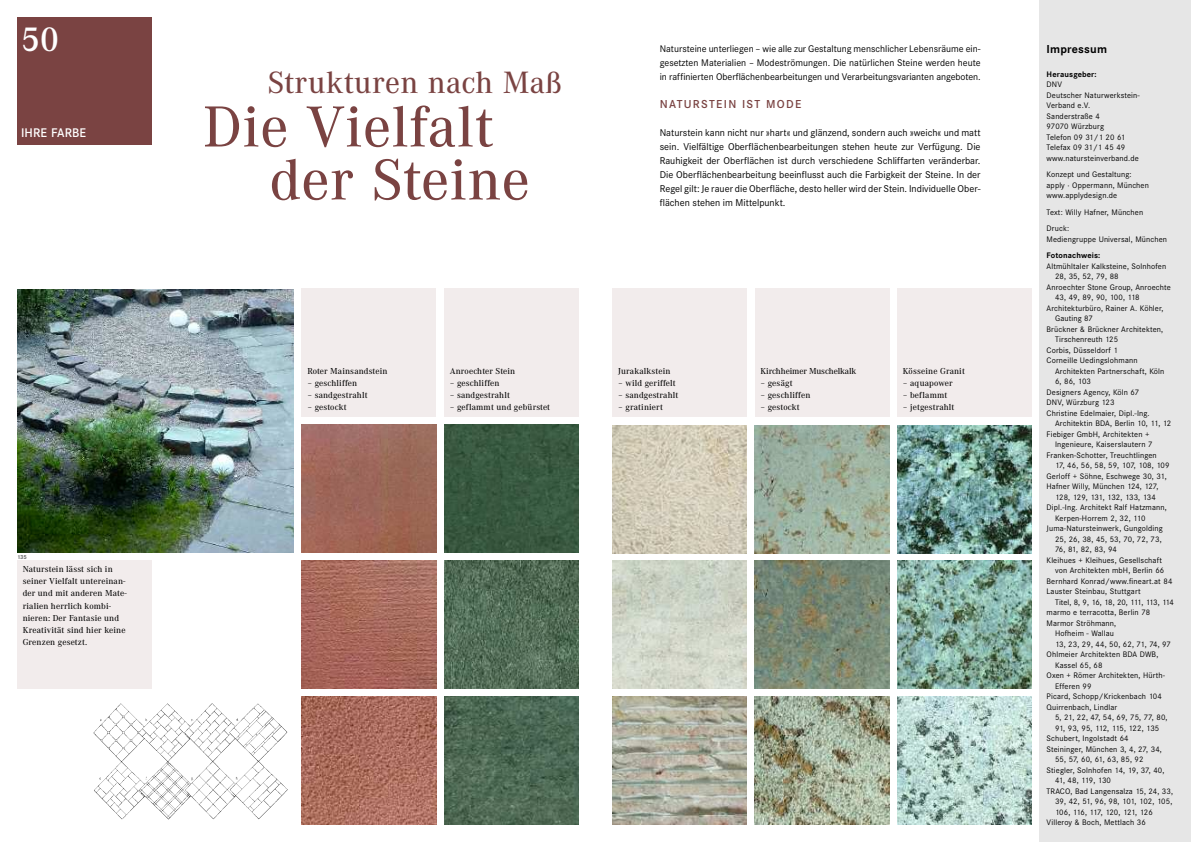
<style>
.page{position:relative;width:1191px;height:842px;background:#fff}
.page>*{position:absolute;margin:0;border:0;box-sizing:border-box;transform-origin:0 0}
.t1{font:500 60px/53px "Corporate A";letter-spacing:.01em;color:#7a4342}
.t2{font:600 36px "Corporate A";color:#fff}
.t3{font:500 32px "Corporate A";letter-spacing:.01em;color:#7a4342}
.t4{font:600 13px "Corporate S";letter-spacing:.01em;color:#fff}
.t5{font:600 12px "Corporate S";letter-spacing:.11em;color:#7a4342}
.t6{font:700 12px "Corporate S";letter-spacing:.015em;color:#000}
.t7{font:10.2px/14px "Corporate S";color:#000;text-align:justify}
.t8{font:10px/14px "Corporate S";letter-spacing:-.005em;color:#000;text-align:justify}
.t9{font:500 9px/12px "Corporate A";letter-spacing:.015em;color:#000}
.t10{font:500 9px "Corporate A";letter-spacing:-.01em;color:#000}
.t11{font:8.3px/10.5px "Corporate S";letter-spacing:.015em;color:#000}
.t12{font:8.3px "Corporate S";letter-spacing:-.04em;color:#000}
.t13{font:8.3px "Corporate S";letter-spacing:-.045em;color:#000}
.t14{font:8.3px "Corporate S";letter-spacing:-.05em;color:#000}
.t15{font:700 8.3px "Corporate S";letter-spacing:.015em;color:#000}
.t16{font:700 6px "Corporate S";color:#666}
</style>
<div class="page">
<img style="left:93px;top:703px;width:195px;height:117px">
<div style="left:17px;top:17px;width:134px;height:128px;background:#7a4342"></div>
<img style="left:444px;top:561px;width:134px;height:128px">
<img style="left:444px;top:425px;width:134px;height:128px">
<img style="left:444px;top:697px;width:134px;height:128px">
<img style="left:17px;top:289px;width:277px;height:264px">
<div style="left:17px;top:561px;width:134px;height:128px;background:#f2ecec"></div>
<div style="left:444px;top:289px;width:134px;height:128px;background:#f2ecec"></div>
<img style="left:302px;top:561px;width:134px;height:128px">
<img style="left:302px;top:425px;width:134px;height:128px">
<img style="left:302px;top:697px;width:134px;height:128px">
<div style="left:302px;top:289px;width:134px;height:128px;background:#f2ecec"></div>
<div style="left:1039px;top:0;width:152px;height:842px;background:#e6e6e6"></div>
<img style="left:897px;top:561px;width:134px;height:128px">
<img style="left:897px;top:697px;width:134px;height:128px">
<img style="left:897px;top:425px;width:134px;height:128px">
<div style="left:897px;top:289px;width:134px;height:128px;background:#f2ecec"></div>
<img style="left:755px;top:561px;width:134px;height:128px">
<img style="left:755px;top:697px;width:134px;height:128px">
<img style="left:755px;top:425px;width:134px;height:128px">
<div style="left:755px;top:289px;width:134px;height:128px;background:#f2ecec"></div>
<img style="left:612px;top:561px;width:135px;height:128px">
<img style="left:612px;top:697px;width:135px;height:128px">
<img style="left:612px;top:425px;width:135px;height:128px">
<div style="left:612px;top:289px;width:135px;height:128px;background:#f2ecec"></div>
<h2 class="t2" style="left:21px;top:18px;width:40px">50</h2>
<h3 class="t4" style="left:21px;top:125px;width:67px">IHRE FARBE</h3>
<p class="t16" style="left:17px;top:553px;width:11px">135</p>
<p class="t9" style="left:23px;top:563px;width:106px">Naturstein lässt sich in seiner Vielfalt untereinan&shy;der und mit anderen Mate&shy;rialien herrlich kombi&shy;nieren: Der Fantasie und<br>Kreativität sind hier keine<br>Grenzen gesetzt.</p>
<h3 class="t3" style="left:267px;top:64px;width:296px">Strukturen nach Maß</h3>
<h1 class="t1" style="left:270px;top:99px;width:261px;text-indent:-66px">Die Vielfalt der Steine</h1>
<p class="t8" style="left:660px;top:42px;width:322px">Natursteine unterliegen – wie alle zur Gestaltung menschlicher Lebensräume ein&shy;gesetzten Materialien – Modeströmungen. Die natürlichen Steine werden heute in raffinierten Oberflächenbearbeitungen und Verarbeitungsvarianten angeboten.</p>
<h3 class="t5" style="left:660px;top:97px;width:143px">NATURSTEIN IST MODE</h3>
<p class="t7" style="left:660px;top:126px;width:322px">Naturstein kann nicht nur »hart« und glänzend, sondern auch »weich« und matt sein. Vielfältige Oberflächenbearbeitungen stehen heute zur Verfügung. Die Rauhigkeit der Oberflächen ist durch verschiedene Schliffarten veränderbar.<br>Die Oberflächenbearbeitung beeinflusst auch die Farbigkeit der Steine. In der Regel gilt: Je rauer die Oberfläche, desto heller wird der Stein. Individuelle Ober&shy;flächen stehen im Mittelpunkt.</p>
<p class="t9" style="left:307px;top:365px;width:82px">Roter Mainsandstein</p>
<p class="t9" style="left:307px;top:377px;width:51px">– geschliffen</p>
<p class="t9" style="left:307px;top:389px;width:62px">– sandgestrahlt</p>
<p class="t9" style="left:307px;top:401px;width:41px">– gestockt</p>
<p class="t9" style="left:450px;top:365px;width:67px">Anroechter Stein</p>
<p class="t9" style="left:450px;top:377px;width:51px">– geschliffen</p>
<p class="t9" style="left:450px;top:389px;width:62px">– sandgestrahlt</p>
<p class="t9" style="left:450px;top:401px;width:102px">– geflammt und gebürstet</p>
<p class="t9" style="left:618px;top:365px;width:54px">Jurakalkstein</p>
<p class="t9" style="left:618px;top:377px;width:59px">– wild geriffelt</p>
<p class="t9" style="left:618px;top:389px;width:62px">– sandgestrahlt</p>
<p class="t9" style="left:618px;top:401px;width:46px">– gratiniert</p>
<p class="t10" style="left:760px;top:366px;width:97px">Kirchheimer Muschelkalk</p>
<p class="t9" style="left:760px;top:377px;width:33px">– gesägt</p>
<p class="t9" style="left:760px;top:389px;width:51px">– geschliffen</p>
<p class="t9" style="left:760px;top:401px;width:41px">– gestockt</p>
<p class="t9" style="left:903px;top:365px;width:63px">Kösseine Granit</p>
<p class="t9" style="left:903px;top:377px;width:51px">– aquapower</p>
<p class="t9" style="left:903px;top:389px;width:46px">– beflammt</p>
<p class="t9" style="left:903px;top:401px;width:53px">– jetgestrahlt</p>
<h3 class="t6" style="left:1046px;top:42px;width:62px">Impressum</h3>
<p class="t15" style="left:1046px;top:69px;width:52px">Herausgeber:</p>
<p class="t11" style="left:1046px;top:79px;width:95px">DNV<br>Deutscher Naturwerkstein-<br>Verband e.V.<br>Sanderstraße 4<br>97070 Würzburg<br>Telefon 09 31/1 20 61<br>Telefax 09 31/1 45 49 www.natursteinverband.de</p>
<p class="t11" style="left:1046px;top:169px;width:104px">Konzept und Gestaltung: apply · Oppermann, München www.applydesign.de</p>
<p class="t11" style="left:1046px;top:204px;width:98px;line-height:16.5px">Text: Willy Hafner, München<br>Druck:</p>
<p class="t11" style="left:1046px;top:234px;width:122px">Mediengruppe Universal, München</p>
<p class="t15" style="left:1046px;top:251px;width:55px">Fotonachweis:</p>
<p class="t11" style="left:1046px;top:261px;width:121px">Altmühltaler Kalksteine, Solnhofen</p>
<p class="t11" style="left:1055px;top:271px;width:65px">28, 35, 52, 79, 88</p>
<p class="t11" style="left:1046px;top:282px;width:126px">Anroechter Stone Group, Anroechte</p>
<p class="t11" style="left:1055px;top:292px;width:86px">43, 49, 89, 90, 100, 118</p>
<p class="t11" style="left:1046px;top:303px;width:118px">Architekturbüro, Rainer A. Köhler,</p>
<p class="t11" style="left:1055px;top:313px;width:39px">Gauting 87</p>
<p class="t11" style="left:1046px;top:324px;width:118px">Brückner &amp; Brückner Architekten,</p>
<p class="t11" style="left:1055px;top:334px;width:65px">Tirschenreuth 125</p>
<p class="t11" style="left:1046px;top:345px;width:73px">Corbis, Düsseldorf 1</p>
<p class="t11" style="left:1046px;top:355px;width:93px">Corneille Uedingslohmann</p>
<p class="t11" style="left:1055px;top:366px;width:111px">Architekten Partnerschaft, Köln</p>
<p class="t11" style="left:1055px;top:376px;width:37px">6, 86, 103</p>
<p class="t11" style="left:1046px;top:387px;width:94px">Designers Agency, Köln 67</p>
<p class="t11" style="left:1046px;top:397px;width:70px">DNV, Würzburg 123</p>
<p class="t11" style="left:1046px;top:408px;width:105px">Christine Edelmaier, Dipl.-Ing.</p>
<p class="t11" style="left:1055px;top:418px;width:118px">Architektin BDA, Berlin 10, 11, 12</p>
<p class="t11" style="left:1046px;top:429px;width:104px">Fiebiger GmbH, Architekten +</p>
<p class="t11" style="left:1055px;top:439px;width:99px">Ingenieure, Kaiserslautern 7</p>
<p class="t11" style="left:1046px;top:450px;width:112px">Franken-Schotter, Treuchtlingen</p>
<p class="t11" style="left:1055px;top:460px;width:116px">17, 46, 56, 58, 59, 107, 108, 109</p>
<p class="t11" style="left:1046px;top:471px;width:122px">Gerloff + Söhne, Eschwege 30, 31,</p>
<p class="t11" style="left:1046px;top:481px;width:113px">Hafner Willy, München 124, 127,</p>
<p class="t12" style="left:1055px;top:492px;width:102px">128, 129, 131, 132, 133, 134</p>
<p class="t11" style="left:1046px;top:502px;width:122px">Dipl.-Ing. Architekt Ralf Hatzmann,</p>
<p class="t11" style="left:1055px;top:513px;width:92px">Kerpen-Horrem 2, 32, 110</p>
<p class="t11" style="left:1046px;top:523px;width:118px">Juma-Natursteinwerk, Gungolding</p>
<p class="t11" style="left:1055px;top:534px;width:108px">25, 26, 38, 45, 53, 70, 72, 73,</p>
<p class="t11" style="left:1055px;top:544px;width:63px">76, 81, 82, 83, 94</p>
<p class="t11" style="left:1046px;top:555px;width:117px">Kleihues + Kleihues, Gesellschaft</p>
<p class="t11" style="left:1055px;top:565px;width:111px">von Architekten mbH, Berlin 66</p>
<p class="t11" style="left:1046px;top:576px;width:127px">Bernhard Konrad/www.fineart.at 84</p>
<p class="t11" style="left:1046px;top:586px;width:96px">Lauster Steinbau, Stuttgart</p>
<p class="t14" style="left:1055px;top:597px;width:120px">Titel, 8, 9, 16, 18, 20, 111, 113, 114</p>
<p class="t11" style="left:1046px;top:607px;width:105px">marmo e terracotta, Berlin 78</p>
<p class="t11" style="left:1046px;top:618px;width:71px">Marmor Ströhmann,</p>
<p class="t11" style="left:1055px;top:628px;width:60px">Hofheim - Wallau</p>
<p class="t11" style="left:1055px;top:639px;width:117px">13, 23, 29, 44, 50, 62, 71, 74, 97</p>
<p class="t11" style="left:1046px;top:649px;width:113px">Ohlmeier Architekten BDA DWB,</p>
<p class="t11" style="left:1055px;top:660px;width:49px">Kassel 65, 68</p>
<p class="t11" style="left:1046px;top:670px;width:120px">Oxen + Römer Architekten, Hürth-</p>
<p class="t11" style="left:1055px;top:681px;width:38px">Efferen 99</p>
<p class="t11" style="left:1046px;top:691px;width:117px">Picard, Schopp/Krickenbach 104</p>
<p class="t11" style="left:1046px;top:702px;width:72px">Quirrenbach, Lindlar</p>
<p class="t11" style="left:1055px;top:712px;width:114px">5, 21, 22, 47, 54, 69, 75, 77, 80,</p>
<p class="t12" style="left:1055px;top:723px;width:106px">91, 93, 95, 112, 115, 122, 135</p>
<p class="t11" style="left:1046px;top:733px;width:84px">Schubert, Ingolstadt 64</p>
<p class="t11" style="left:1046px;top:744px;width:117px">Steininger, München 3, 4, 27, 34,</p>
<p class="t11" style="left:1055px;top:754px;width:90px">55, 57, 60, 61, 63, 85, 92</p>
<p class="t11" style="left:1046px;top:765px;width:119px">Stiegler, Solnhofen 14, 19, 37, 40,</p>
<p class="t13" style="left:1055px;top:776px;width:57px">41, 48, 119, 130</p>
<p class="t11" style="left:1046px;top:786px;width:128px">TRACO, Bad Langensalza 15, 24, 33,</p>
<p class="t11" style="left:1055px;top:796px;width:119px">39, 42, 51, 96, 98, 101, 102, 105,</p>
<p class="t13" style="left:1055px;top:807px;width:99px">106, 116, 117, 120, 121, 126</p>
<p class="t11" style="left:1046px;top:817px;width:101px">Villeroy &amp; Boch, Mettlach 36</p>
</div>
